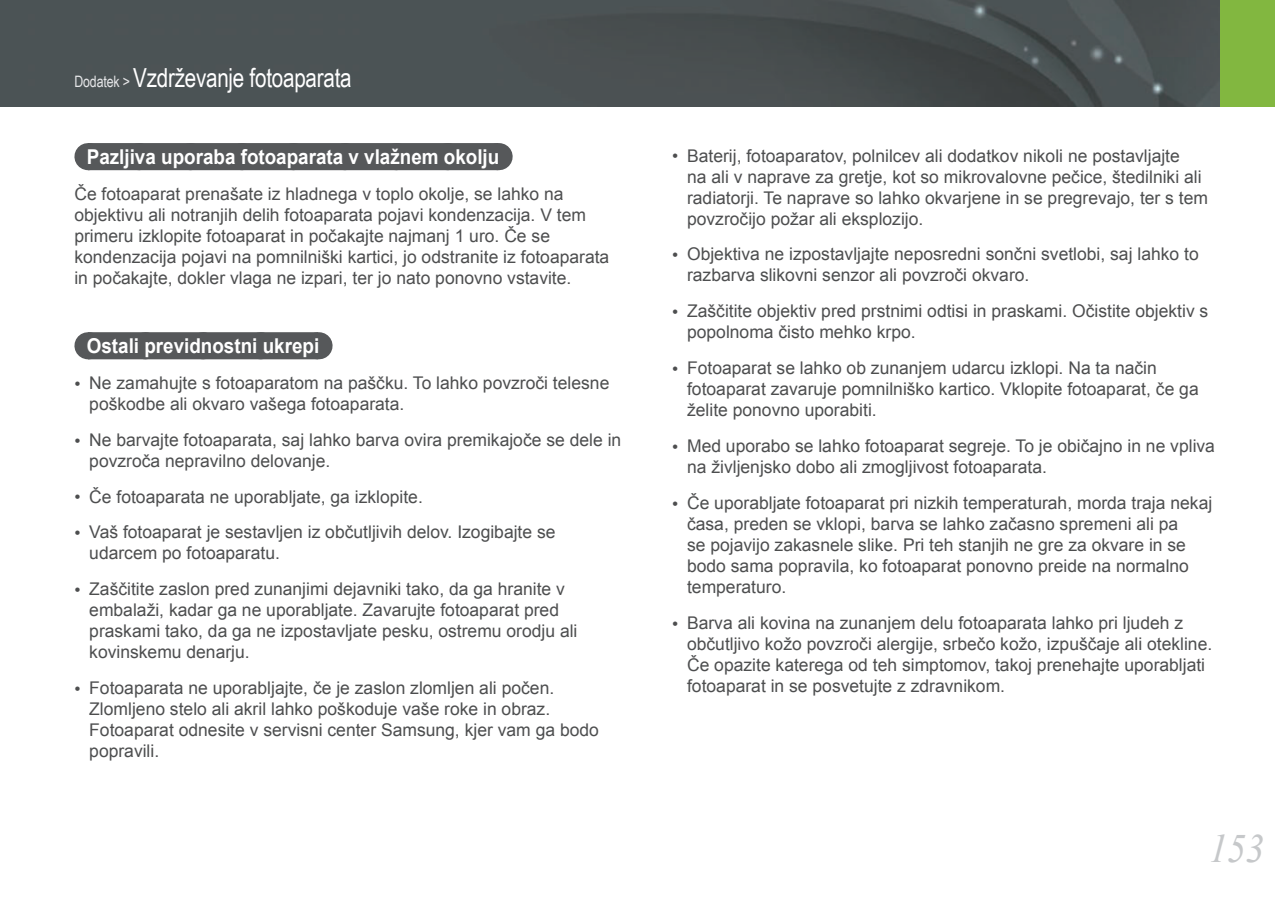
<style>
.page{position:relative;width:1275px;height:903px;background:#fff}
.page>*{position:absolute;margin:0;border:0;box-sizing:border-box;transform-origin:0 0}
.t1{font:italic 40.25px "Times New Roman";color:#c6c8ca;scale:.95 1}
.t2{font:26.25px "Arial Narrow";letter-spacing:-.01em;color:#fff;scale:.96 1}
.t3{font:700 20.47px "Arial";color:#fff;scale:.92 1}
.t4{font:17.5px/21px "Arial";color:#4d4e4f}
.s1{font-size:15.75px;color:#e6e7e9}
</style>
<div class="page">
<img style="left:0;top:0;width:1220px;height:107px">
<div style="left:1220px;top:0;width:55px;height:107px;background:#82b740"></div>
<div style="left:88px;top:143px;width:410px;height:27px;background:#56585a"></div>
<svg style="left:144px;top:143px;width:328px;height:1px"></svg>
<svg style="left:498px;top:143px;width:1px;height:27px"></svg>
<div style="left:88px;top:332px;width:230px;height:27px;background:#56585a"></div>
<svg style="left:147px;top:332px;width:142px;height:1px"></svg>
<svg style="left:318px;top:332px;width:1px;height:27px"></svg>
<h2 class="t2" style="left:74px;top:62px;width:290px"><span class="s1">Dodatek &gt;</span> Vzdrževanje fotoaparata</h2>
<p class="t3" style="left:87px;top:145px;width:450px">Pazljiva uporaba fotoaparata v vlažnem okolju</p>
<p class="t4" style="left:74px;top:183px;width:536px">Če fotoaparat prenašate iz hladnega v toplo okolje, se lahko na objektivu ali notranjih delih fotoaparata pojavi kondenzacija. V tem primeru izklopite fotoaparat in počakajte najmanj 1 uro. Če se kondenzacija pojavi na pomnilniški kartici, jo odstranite iz fotoaparata in počakajte, dokler vlaga ne izpari, ter jo nato ponovno vstavite.</p>
<p class="t3" style="left:87px;top:334px;width:254px">Ostali previdnostni ukrepi</p>
<p class="t4" style="left:89px;top:372px;width:522px;text-indent:-15px">• Ne zamahujte s fotoaparatom na paščku. To lahko povzroči telesne poškodbe ali okvaro vašega fotoaparata.</p>
<p class="t4" style="left:89px;top:429px;width:534px;text-indent:-15px">• Ne barvajte fotoaparata, saj lahko barva ovira premikajoče se dele in povzroča nepravilno delovanje.</p>
<p class="t4" style="left:74px;top:486px;width:350px">• Če fotoaparata ne uporabljate, ga izklopite.</p>
<p class="t4" style="left:89px;top:522px;width:468px;text-indent:-15px">• Vaš fotoaparat je sestavljen iz občutljivih delov. Izogibajte se udarcem po fotoaparatu.</p>
<p class="t4" style="left:89px;top:579px;width:490px;text-indent:-15px">• Zaščitite zaslon pred zunanjimi dejavniki tako, da ga hranite v embalaži, kadar ga ne uporabljate. Zavarujte fotoaparat pred praskami tako, da ga ne izpostavljate pesku, ostremu orodju ali kovinskemu denarju.</p>
<p class="t4" style="left:89px;top:678px;width:511px;text-indent:-15px">• Fotoaparata ne uporabljajte, če je zaslon zlomljen ali počen.<br>Zlomljeno stelo ali akril lahko poškoduje vaše roke in obraz.<br>Fotoaparat odnesite v servisni center Samsung, kjer vam ga bodo popravili.</p>
<p class="t4" style="left:687px;top:145px;width:522px;text-indent:-15px">• Baterij, fotoaparatov, polnilcev ali dodatkov nikoli ne postavljajte<br>na ali v naprave za gretje, kot so mikrovalovne pečice, štedilniki ali radiatorji. Te naprave so lahko okvarjene in se pregrevajo, ter s tem povzročijo požar ali eksplozijo.</p>
<p class="t4" style="left:687px;top:244px;width:513px;text-indent:-15px">• Objektiva ne izpostavljajte neposredni sončni svetlobi, saj lahko to razbarva slikovni senzor ali povzroči okvaro.</p>
<p class="t4" style="left:687px;top:301px;width:523px;text-indent:-15px">• Zaščitite objektiv pred prstnimi odtisi in praskami. Očistite objektiv s popolnoma čisto mehko krpo.</p>
<p class="t4" style="left:687px;top:358px;width:513px;text-indent:-15px">• Fotoaparat se lahko ob zunanjem udarcu izklopi. Na ta način fotoaparat zavaruje pomnilniško kartico. Vklopite fotoaparat, če ga želite ponovno uporabiti.</p>
<p class="t4" style="left:687px;top:435px;width:529px;text-indent:-15px">• Med uporabo se lahko fotoaparat segreje. To je običajno in ne vpliva na življenjsko dobo ali zmogljivost fotoaparata.</p>
<p class="t4" style="left:687px;top:492px;width:527px;text-indent:-15px">• Če uporabljate fotoaparat pri nizkih temperaturah, morda traja nekaj časa, preden se vklopi, barva se lahko začasno spremeni ali pa<br>se pojavijo zakasnele slike. Pri teh stanjih ne gre za okvare in se bodo sama popravila, ko fotoaparat ponovno preide na normalno temperaturo.</p>
<p class="t4" style="left:687px;top:612px;width:527px;text-indent:-15px">• Barva ali kovina na zunanjem delu fotoaparata lahko pri ljudeh z občutljivo kožo povzroči alergije, srbečo kožo, izpuščaje ali otekline.<br>Če opazite katerega od teh simptomov, takoj prenehajte uporabljati fotoaparat in se posvetujte z zdravnikom.</p>
<h1 class="t1" style="left:1209px;top:826px;width:60px">153</h1>
</div>
